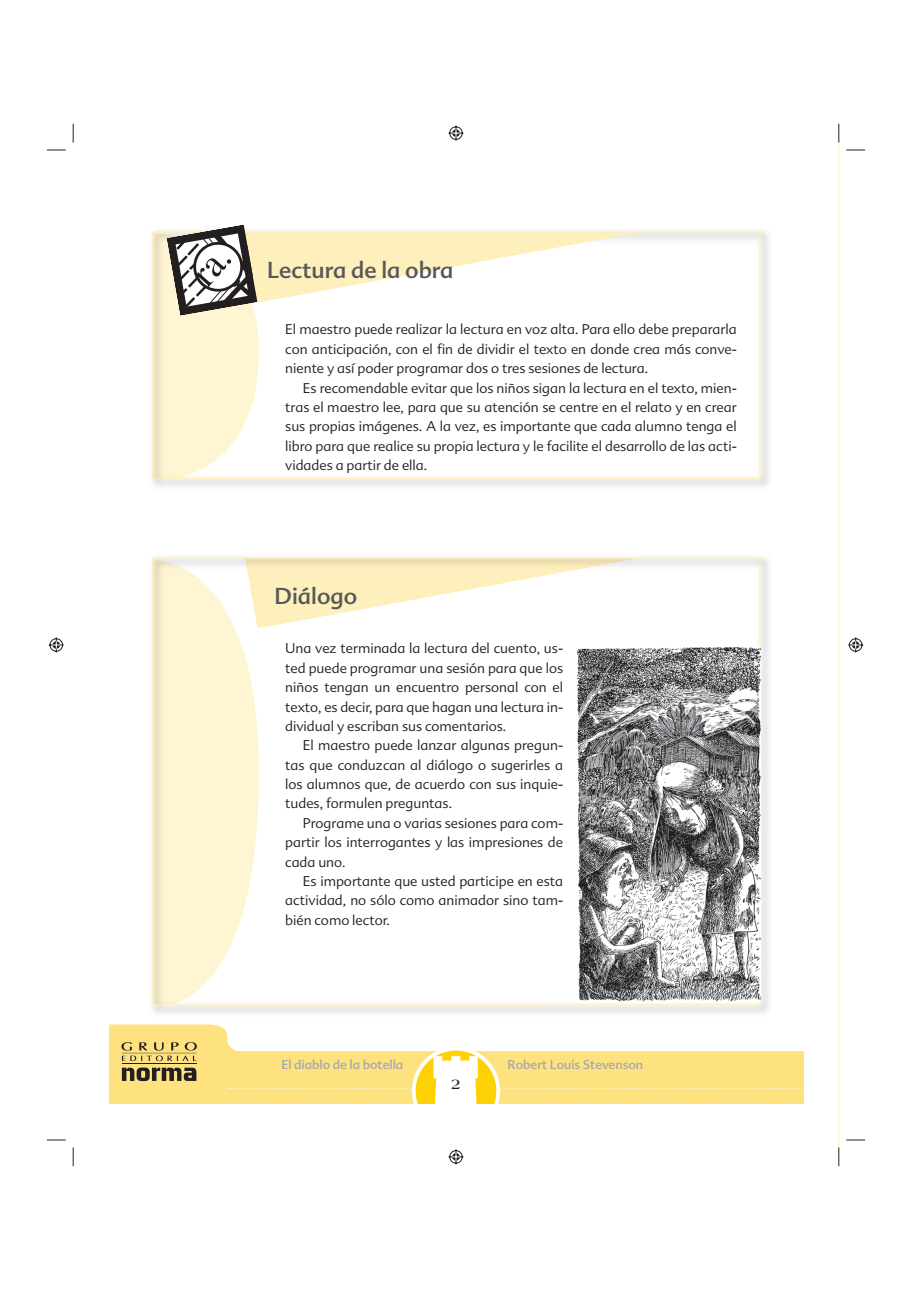
<style>
.page{position:relative;width:912px;height:1290px;background:#fff}
.page>*{position:absolute;margin:0;border:0;box-sizing:border-box;transform-origin:0 0}
.t1{font:22.5px "Advert";color:#57585a}
.t2{font:700 15px "Americana Std";color:#231f20}
.t3{font:300 13.75px/19.4px "Advert";color:#231f20;text-align:justify}
.t4{font:12.5px "Advert";color:#a8a9ad}
</style>
<div class="page">
<svg style="left:109px;top:1024px;width:695px;height:80px"></svg>
<svg style="left:413px;top:1049px;width:85px;height:84px"></svg>
<svg style="left:228px;top:1056px;width:576px;height:77px"></svg>
<hr style="left:122px;top:1063px;width:74px;height:1px;background:#231f20">
<svg style="left:122px;top:1068px;width:74px;height:13px"></svg>
<svg style="left:121px;top:1042px;width:76px;height:19px"></svg>
<img style="left:224px;top:557px;width:545px;height:80px">
<img style="left:238px;top:637px;width:531px;height:377px">
<img style="left:245px;top:559px;width:391px;height:69px">
<img style="left:223px;top:604px;width:36px;height:357px">
<img style="left:636px;top:231px;width:133px;height:83px">
<img style="left:238px;top:314px;width:531px;height:173px">
<svg style="left:152px;top:224px;width:484px;height:258px"></svg>
<img style="left:576px;top:648px;width:184px;height:354px">
<svg style="left:47px;top:149px;width:19px;height:2px"></svg>
<svg style="left:846px;top:149px;width:18px;height:2px"></svg>
<svg style="left:47px;top:1139px;width:19px;height:2px"></svg>
<svg style="left:846px;top:1139px;width:18px;height:2px"></svg>
<svg style="left:72px;top:124px;width:2px;height:18px"></svg>
<svg style="left:72px;top:1148px;width:2px;height:18px"></svg>
<svg style="left:838px;top:124px;width:1px;height:18px"></svg>
<svg style="left:838px;top:1148px;width:1px;height:18px"></svg>
<svg style="left:448px;top:125px;width:16px;height:16px"></svg>
<svg style="left:448px;top:1149px;width:16px;height:16px"></svg>
<svg style="left:48px;top:637px;width:16px;height:16px"></svg>
<svg style="left:848px;top:637px;width:16px;height:16px"></svg>
<h1 class="t1" style="left:267px;top:262px;width:188px">Lectura de la obra</h1>
<p class="t3" style="left:285px;top:321px;width:453px">El maestro puede realizar la lectura en voz alta. Para ello debe prepararla con anticipación, con el fin de dividir el texto en donde crea más conve&shy;niente y así poder programar dos o tres sesiones de lectura.</p>
<p class="t3" style="left:285px;top:379px;width:453px;text-indent:18px">Es recomendable evitar que los niños sigan la lectura en el texto, mien&shy;tras el maestro lee, para que su atención se centre en el relato y en crear sus propias imágenes. A la vez, es importante que cada alumno tenga el libro para que realice su propia lectura y le facilite el desarrollo de las acti&shy;vidades a partir de ella.</p>
<h1 class="t1" style="left:274px;top:588px;width:84px">Diálogo</h1>
<p class="t3" style="left:285px;top:640px;width:279px">Una vez terminada la lectura del cuento, us&shy;ted puede programar una sesión para que los niños tengan un encuentro personal con el texto, es decir, para que hagan una lectura in&shy;dividual y escriban sus comentarios.</p>
<p class="t3" style="left:285px;top:737px;width:279px;text-indent:18px">El maestro puede lanzar algunas pregun&shy;tas que conduzcan al diálogo o sugerirles a los alumnos que, de acuerdo con sus inquie&shy;tudes, formulen preguntas.</p>
<p class="t3" style="left:285px;top:815px;width:279px;text-indent:18px">Programe una o varias sesiones para com&shy;partir los interrogantes y las impresiones de cada uno.</p>
<p class="t3" style="left:285px;top:873px;width:279px;text-indent:18px">Es importante que usted participe en esta actividad, no sólo como animador sino tam&shy;bién como lector.</p>
<p class="t4" style="left:281px;top:1059px;width:123px">El diablo de la botella</p>
<p class="t4" style="left:507px;top:1059px;width:137px">Robert Louis Stevenson</p>
<p class="t2" style="left:451px;top:1079px;width:11px">2</p>
</div>
